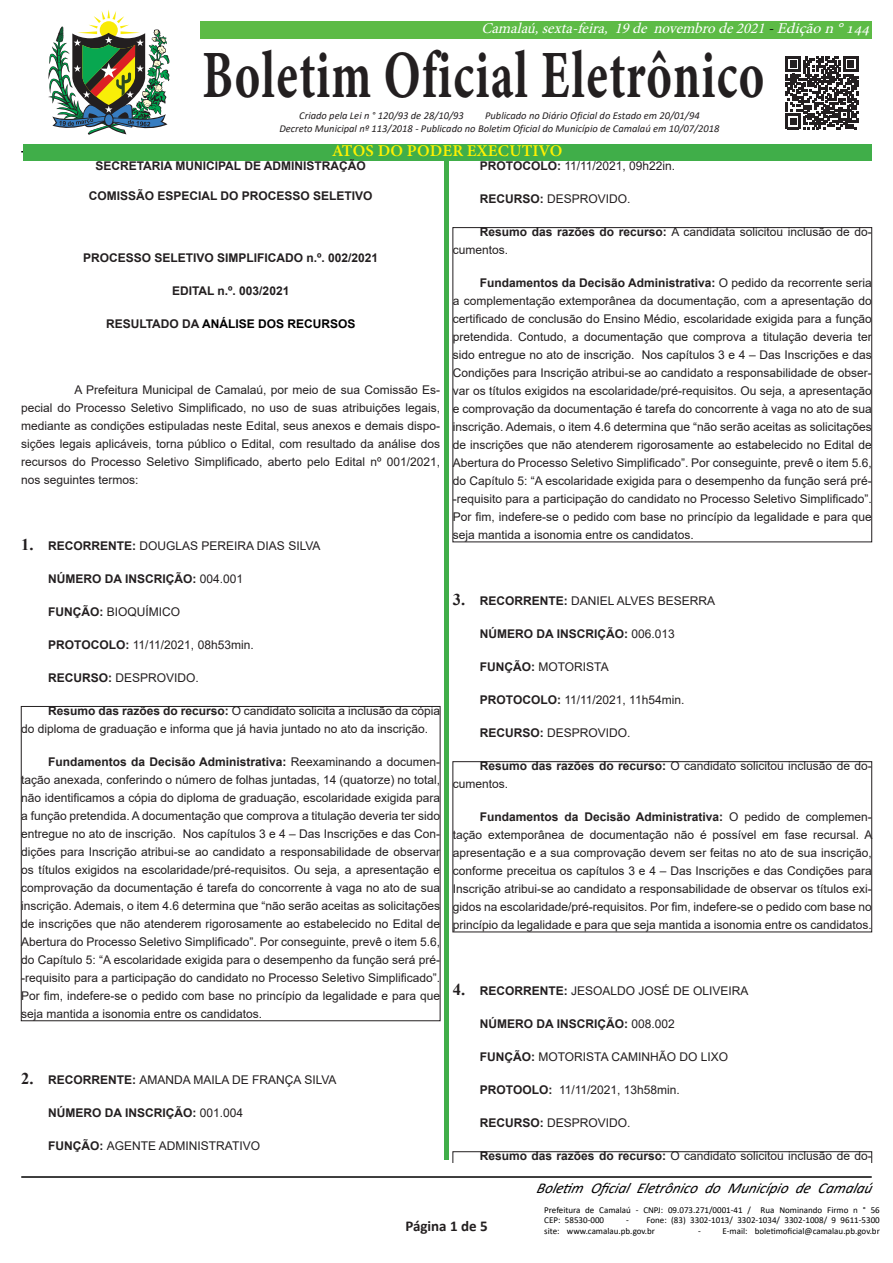
<style>
.page{position:relative;width:893px;height:1263px;background:#fff}
.page>*{position:absolute;margin:0;border:0;box-sizing:border-box;transform-origin:0 0}
.t1{font:67.65px "Minion Variable Concept";letter-spacing:.025em;color:#231f20;scale:.71 1}
.t2{font:16.5px "Minion Variable Concept";letter-spacing:.01em;color:#fff101}
.t3{font:italic 15px "Minion Pro";color:#fff}
.t4{font:italic 15px "Calibri";color:#000}
.t5{font:700 15px "Calibri";color:#231f20}
.No_Spacing{font:12px/18px "Arial";color:#231f20;text-align:justify}
.No_Spacing-2{font:700 12px "Arial";color:#231f20}
.No_Spacing-3{font:700 12px "Arial";color:#000}
.t6{font:italic 10.5px "Calibri";color:#231f20}
.t7{font:9px/10.5px "Calibri";color:#000}
.s1{color:#000}
.s2{font-weight:700}
.s3{color:#231f20}
.s4{font-family:"Times New Roman";font-weight:700;font-size:16.5px}
.s5{font-weight:400}
</style>
<div class="page">
<div style="left:21px;top:21px;width:851px;height:17px;background:#5dbb46"></div>
<hr style="left:21px;top:1176px;width:851px;height:2px;background:#000">
<div style="left:444px;top:48px;width:5px;height:1112px;background:#40ae49"></div>
<div style="left:19px;top:9px;width:181px;height:132px;background:#fff"></div>
<div style="left:425px;top:40px;width:38px;height:121px;background:#fff"></div>
<hr style="left:21px;top:151px;width:851px;height:1px;background:#000">
<svg style="left:48px;top:10px;width:122px;height:125px"></svg>
<svg style="left:104px;top:113px;width:10px;height:14px"></svg>
<div style="left:105px;top:114px;width:8px;height:11px;background:#377dc1;border-radius:50%"></div>
<div style="left:23px;top:144px;width:849px;height:17px;background:#40ae49"></div>
<svg style="left:786px;top:56px;width:72px;height:73px"></svg>
<div style="left:21px;top:706px;width:419px;height:315px;border:1px solid #231f20"></div>
<div style="left:452px;top:227px;width:420px;height:315px;border:1px solid #231f20"></div>
<div style="left:452px;top:761px;width:420px;height:171px;border:1px solid #231f20"></div>
<div style="left:452px;top:1151px;width:420px;height:12px;border:1px solid #231f20"></div>
<p class="t3" style="left:481px;top:18px;width:395px">Camalaú,sexta-feira, 19de novembrode2021<span class="s1">-</span>Ediçãon°144</p>
<p class="t1" style="left:202px;top:28px;width:793px">Boletim Oficial Eletrônico</p>
<p class="t6" style="left:299px;top:108px;width:166px">Criado pela Lei n ° 120/93 de 28/10/93</p>
<p class="t6" style="left:485px;top:108px;width:216px">Publicado no Diário Oficial do Estado em 20/01/94</p>
<p class="t6" style="left:279px;top:121px;width:442px">Decreto Municipal nº 113/2018 - Publicado no Boletim Oficial do Município de Camalaú em 10/07/2018</p>
<p class="t2" style="left:333px;top:139px;width:231px">ATOS DO PODER EXECUTIVO</p>
<p class="No_Spacing-2" style="left:95px;top:158px;width:272px">SECRETARIA MUNICIPAL DE ADMINISTRAÇÃO</p>
<p class="No_Spacing-2" style="left:89px;top:187px;width:285px">COMISSÃO ESPECIAL DO PROCESSO SELETIVO</p>
<p class="No_Spacing" style="left:480px;top:157px;width:197px"><span class="s2">PROTOCOLO:</span> 11/11/2021, 09h22in.</p>
<p class="No_Spacing" style="left:480px;top:190px;width:152px"><span class="s2">RECURSO:</span> DESPROVIDO.</p>
<p class="No_Spacing" style="left:453px;top:223px;width:420px;text-indent:27px"><span class="s2">Resumo das razões do recurso:</span> A candidata solicitou inclusão de do&shy;cumentos.</p>
<p class="No_Spacing" style="left:453px;top:274px;width:420px;text-indent:27px"><span class="s2">Fundamentos da Decisão Administrativa:</span> O pedido da recorrente seria a complementação extemporânea da documentação, com a apresentação do certificado de conclusão do Ensino Médio, escolaridade exigida para a função pretendida. Contudo, a documentação que comprova a titulação deveria ter sido entregue no ato de inscrição. Nos capítulos 3 e 4 – Das Inscrições e das Condições para Inscrição atribui-se ao candidato a responsabilidade de obser&shy;var os títulos exigidos na escolaridade/pré-requisitos. Ou seja, a apresentação e comprovação da documentação é tarefa do concorrente à vaga no ato de sua inscrição. Ademais, o item 4.6 determina que “não serão aceitas as solicitações de inscrições que não atenderem rigorosamente ao estabelecido no Edital de Abertura do Processo Seletivo Simplificado”. Por conseguinte, prevê o item 5.6, do Capítulo 5: “A escolaridade exigida para o desempenho da função será pré--requisito para a participação do candidato no Processo Seletivo Simplificado”.<br>Por fim, indefere-se o pedido com base no princípio da legalidade e para que seja mantida a isonomia entre os candidatos.</p>
<p class="No_Spacing-2" style="left:83px;top:249px;width:297px">PROCESSO SELETIVO SIMPLIFICADO n.º. 002/2021</p>
<p class="No_Spacing-2" style="left:172px;top:282px;width:119px">EDITAL n.º. 003/2021</p>
<p class="No_Spacing-3" style="left:106px;top:315px;width:251px"><span class="s3">RESULTADO DA</span> ANÁLISE DOS RECURSOS</p>
<p class="No_Spacing" style="left:21px;top:381px;width:420px;text-indent:53px">A Prefeitura Municipal de Camalaú, por meio de sua Comissão Es&shy;pecial do Processo Seletivo Simplificado, no uso de suas atribuições legais, mediante as condições estipuladas neste Edital, seus anexos e demais dispo&shy;sições legais aplicáveis, torna público o Edital, com resultado da análise dos recursos do Processo Seletivo Simplificado, aberto pelo Edital nº 001/2021, nos seguintes termos:</p>
<p class="No_Spacing" style="left:21px;top:537px;width:301px"><span class="s4">1.</span> <span class="s2">RECORRENTE:</span> DOUGLAS PEREIRA DIAS SILVA</p>
<p class="No_Spacing-2" style="left:48px;top:570px;width:196px">NÚMERO DA INSCRIÇÃO: <span class="s5">004.001</span></p>
<p class="No_Spacing" style="left:48px;top:603px;width:134px"><span class="s2">FUNÇÃO:</span> BIOQUÍMICO</p>
<p class="No_Spacing" style="left:48px;top:636px;width:207px"><span class="s2">PROTOCOLO:</span> 11/11/2021, 08h53min.</p>
<p class="No_Spacing" style="left:48px;top:669px;width:152px"><span class="s2">RECURSO:</span> DESPROVIDO.</p>
<p class="No_Spacing" style="left:21px;top:702px;width:420px;text-indent:27px"><span class="s2">Resumo das razões do recurso:</span> O candidato solicita a inclusão da cópia do diploma de graduação e informa que já havia juntado no ato da inscrição.</p>
<p class="No_Spacing" style="left:21px;top:753px;width:420px;text-indent:27px"><span class="s2">Fundamentos da Decisão Administrativa:</span> Reexaminando a documen&shy;tação anexada, conferindo o número de folhas juntadas, 14 (quatorze) no total, não identificamos a cópia do diploma de graduação, escolaridade exigida para a função pretendida. A documentação que comprova a titulação deveria ter sido entregue no ato de inscrição. Nos capítulos 3 e 4 – Das Inscrições e das Con&shy;dições para Inscrição atribui-se ao candidato a responsabilidade de observar os títulos exigidos na escolaridade/pré-requisitos. Ou seja, a apresentação e comprovação da documentação é tarefa do concorrente à vaga no ato de sua inscrição. Ademais, o item 4.6 determina que “não serão aceitas as solicitações de inscrições que não atenderem rigorosamente ao estabelecido no Edital de Abertura do Processo Seletivo Simplificado”. Por conseguinte, prevê o item 5.6, do Capítulo 5: “A escolaridade exigida para o desempenho da função será pré--requisito para a participação do candidato no Processo Seletivo Simplificado”.<br>Por fim, indefere-se o pedido com base no princípio da legalidade e para que seja mantida a isonomia entre os candidatos.</p>
<p class="No_Spacing" style="left:453px;top:592px;width:264px"><span class="s4">3.</span> <span class="s2">RECORRENTE:</span> DANIEL ALVES BESERRA</p>
<p class="No_Spacing-2" style="left:480px;top:626px;width:196px">NÚMERO DA INSCRIÇÃO: <span class="s5">006.013</span></p>
<p class="No_Spacing" style="left:480px;top:658px;width:130px"><span class="s2">FUNÇÃO:</span> MOTORISTA</p>
<p class="No_Spacing" style="left:480px;top:691px;width:206px"><span class="s2">PROTOCOLO:</span> 11/11/2021, 11h54min.</p>
<p class="No_Spacing" style="left:480px;top:724px;width:152px"><span class="s2">RECURSO:</span> DESPROVIDO.</p>
<p class="No_Spacing" style="left:453px;top:757px;width:420px;text-indent:27px"><span class="s2">Resumo das razões do recurso:</span> O candidato solicitou inclusão de do&shy;cumentos.</p>
<p class="No_Spacing" style="left:453px;top:808px;width:421px;text-indent:27px"><span class="s2">Fundamentos da Decisão Administrativa:</span> O pedido de complemen&shy;tação extemporânea de documentação não é possível em fase recursal. A apresentação e a sua comprovação devem ser feitas no ato de sua inscrição, conforme preceitua os capítulos 3 e 4 – Das Inscrições e das Condições para Inscrição atribui-se ao candidato a responsabilidade de observar os títulos exi&shy;gidos na escolaridade/pré-requisitos. Por fim, indefere-se o pedido com base no princípio da legalidade e para que seja mantida a isonomia entre os candidatos.</p>
<p class="No_Spacing" style="left:453px;top:982px;width:297px"><span class="s4">4.</span> <span class="s2">RECORRENTE:</span> JESOALDO JOSÉ DE OLIVEIRA</p>
<p class="No_Spacing-2" style="left:480px;top:1016px;width:196px">NÚMERO DA INSCRIÇÃO: <span class="s5">008.002</span></p>
<p class="No_Spacing" style="left:480px;top:1048px;width:250px"><span class="s2">FUNÇÃO:</span> MOTORISTA CAMINHÃO DO LIXO</p>
<p class="No_Spacing" style="left:480px;top:1081px;width:202px"><span class="s2">PROTOOLO:</span> 11/11/2021, 13h58min.</p>
<p class="No_Spacing" style="left:480px;top:1114px;width:152px"><span class="s2">RECURSO:</span> DESPROVIDO.</p>
<p class="No_Spacing" style="left:480px;top:1147px;width:393px"><span class="s2">Resumo das razões do recurso:</span> O candidato solicitou inclusão de do-</p>
<p class="No_Spacing" style="left:21px;top:1071px;width:317px"><span class="s4">2.</span> <span class="s2">RECORRENTE:</span> AMANDA MAILA DE FRANÇA SILVA</p>
<p class="No_Spacing-2" style="left:48px;top:1104px;width:196px">NÚMERO DA INSCRIÇÃO: <span class="s5">001.004</span></p>
<p class="No_Spacing" style="left:48px;top:1137px;width:213px"><span class="s2">FUNÇÃO:</span> AGENTE ADMINISTRATIVO</p>
<p class="t5" style="left:405px;top:1215px;width:84px">Página 1 de 5</p>
<p class="t4" style="left:536px;top:1178px;width:342px">Boletim Oficial Eletrônico do Município de Camalaú</p>
<p class="t7" style="left:544px;top:1204px;width:337px">Prefeitura de Camalaú - CNPJ: 09.073.271/0001-41 / Rua Nominando Firmo n ° 56<br>CEP: 58530-000</p>
<p class="t7" style="left:544px;top:1214px;width:337px;text-indent:82px">- Fone: (83) 3302-1013/ 3302-1034/ 3302-1008/ 9 9611-5300 site: www.camalau.pb.gov.br</p>
<p class="t7" style="left:698px;top:1225px;width:183px">- E-mail: boletimoficial@camalau.pb.gov.br</p>
</div>
